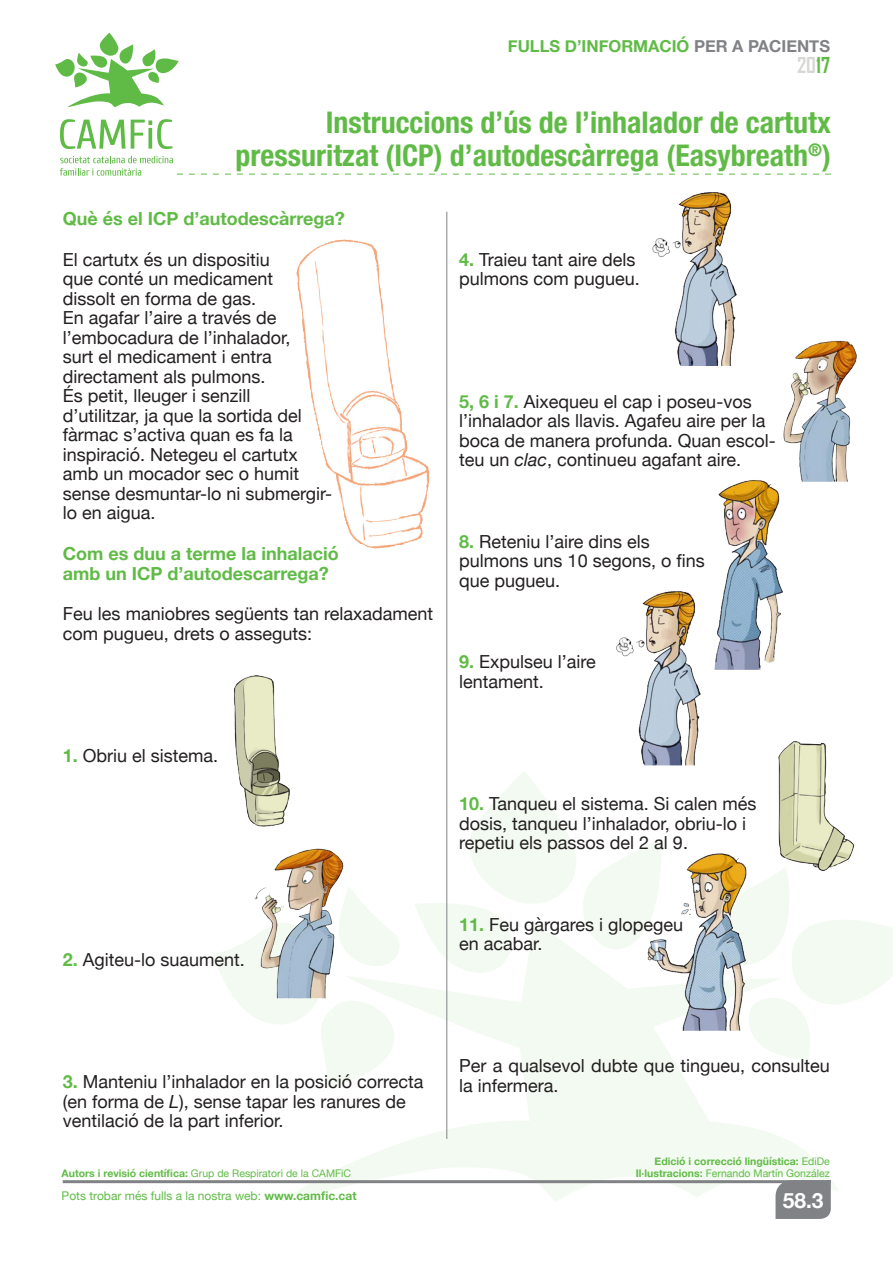
<style>
.page{position:relative;width:893px;height:1263px;background:#fff}
.page>*{position:absolute;margin:0;border:0;box-sizing:border-box;transform-origin:0 0}
.Titulo_3_o_mas_linea{font:700 condensed 30px/33px "Helvetica Neue LT Std";color:#60bb46;text-align:right}
.t1{font:700 21px "Agency FB";color:#d7d7d4}
.t2{font:700 21px "Helvetica Neue";color:#fff}
.Galerada_con_numeros{font:18px/19.5px "Helvetica Neue";color:#231f20}
.Galerada{font:18px/19.5px "Helvetica Neue";color:#231f20}
.Titulillo{font:700 18px/19.5px "Helvetica Neue";color:#60bb46}
.t3{font:700 16.5px "Helvetica Neue";color:#60bb46}
.t4{font:12px "Helvetica Neue";color:#60bb46}
.t5{font:10.5px "Helvetica Neue";color:#60bb46}
.t6{font:700 10.5px "Helvetica Neue";color:#60bb46}
.s1{color:#808285}
.s2{color:#60bb46}
.s3{font-weight:700;color:#60bb46}
.s4{font-style:italic}
.s5{font-weight:400}
.s6{font-weight:700}
</style>
<div class="page">
<svg style="left:281px;top:979px;width:557px;height:223px;fill:#f3faf1"></svg>
<svg style="left:212px;top:897px;width:189px;height:190px"></svg>
<svg style="left:415px;top:770px;width:247px;height:209px"></svg>
<svg style="left:715px;top:877px;width:178px;height:183px"></svg>
<svg style="left:55px;top:33px;width:124px;height:74px"></svg>
<svg style="left:60px;top:156px;width:771px;height:20px"></svg>
<svg style="left:60px;top:119px;width:65px;height:30px"></svg>
<svg style="left:131px;top:119px;width:41px;height:30px"></svg>
<hr style="left:446px;top:212px;width:1px;height:927px;background:#808285">
<hr style="left:63px;top:1180px;width:768px;height:3px;background:#808285">
<div style="left:775px;top:1180px;width:56px;height:39px;background:#808285"></div>
<img style="left:638px;top:847px;width:120px;height:192px">
<img style="left:772px;top:741px;width:83px;height:136px">
<img style="left:616px;top:591px;width:85px;height:175px">
<img style="left:714px;top:480px;width:69px;height:190px">
<img style="left:771px;top:340px;width:86px;height:153px">
<img style="left:652px;top:192px;width:85px;height:174px">
<img style="left:247px;top:848px;width:110px;height:160px">
<img style="left:234px;top:675px;width:56px;height:152px">
<img style="left:296px;top:239px;width:134px;height:310px">
<p class="t3" style="left:508px;top:33px;width:324px">FULLS D’INFORMACIÓ <span class="s1">PER A PACIENTS</span></p>
<p class="t1" style="left:797px;top:52px;width:35px">20<span class="s2">17</span></p>
<p class="Titulo_3_o_mas_linea" style="left:236px;top:105px;width:597px">Instruccions d’ús de l’inhalador de cartutx pressuritzat (ICP) d’autodescàrrega (Easybreath<sup>®</sup>)</p>
<p class="Titulillo" style="left:63px;top:209px;width:284px">Què és el ICP d’autodescàrrega?</p>
<p class="Galerada" style="left:63px;top:251px;width:271px">El cartutx és un dispositiu<br>que conté un medicament<br>dissolt en forma de gas.<br>En agafar l’aire a través de l’embocadura de l’inhalador,<br>surt el medicament i entra directament als pulmons.<br>És petit, lleuger i senzill<br>d’utilitzar, ja que la sortida del fàrmac s’activa quan es fa la inspiració. Netegeu el cartutx amb un mocador sec o humit sense desmuntar-lo ni submergir&shy;lo en aigua.</p>
<p class="Titulillo" style="left:63px;top:544px;width:277px">Com es duu a terme la inhalació amb un ICP d’autodescarrega?</p>
<p class="Galerada" style="left:63px;top:605px;width:372px">Feu les maniobres següents tan relaxadament com pugueu, drets o asseguts:</p>
<p class="Galerada_con_numeros" style="left:63px;top:747px;width:157px"><span class="s3">1.</span> Obriu el sistema.</p>
<p class="Galerada_con_numeros" style="left:63px;top:951px;width:184px"><span class="s3">2.</span> Agiteu-lo suaument.</p>
<p class="Galerada_con_numeros" style="left:459px;top:251px;width:182px"><span class="s3">4.</span> Traieu tant aire dels pulmons com pugueu.</p>
<p class="Galerada_con_numeros" style="left:459px;top:393px;width:318px"><span class="s3">5, 6 i 7.</span> Aixequeu el cap i poseu-vos l’inhalador als llavis. Agafeu aire per la boca de manera profunda. Quan escol&shy;teu un <span class="s4">clac</span>, continueu agafant aire.</p>
<p class="Galerada_con_numeros" style="left:459px;top:533px;width:247px"><span class="s3">8.</span> Reteniu l’aire dins els pulmons uns 10 segons, o fins que pugueu.</p>
<p class="Galerada_con_numeros" style="left:459px;top:653px;width:138px"><span class="s3">9.</span> Expulseu l’aire lentament.</p>
<p class="Galerada_con_numeros" style="left:459px;top:795px;width:299px"><span class="s3">10.</span> Tanqueu el sistema. Si calen més dosis, tanqueu l’inhalador, obriu-lo i repetiu els passos del 2 al 9.</p>
<p class="Galerada_con_numeros" style="left:459px;top:915px;width:225px"><span class="s3">11.</span> Feu gàrgares i glopegeu en acabar.</p>
<p class="Galerada_con_numeros" style="left:63px;top:1073px;width:362px"><span class="s3">3.</span> Manteniu l’inhalador en la posició correcta (en forma de <span class="s4">L</span>), sense tapar les ranures de ventilació de la part inferior.</p>
<p class="Galerada" style="left:459px;top:1057px;width:372px">Per a qualsevol dubte que tingueu, consulteu la infermera.</p>
<p class="t6" style="left:655px;top:1153px;width:177px">Edició i correcció lingüística: <span class="s5">EdiDe</span></p>
<p class="t5" style="left:62px;top:1165px;width:291px"><span class="s6">Autors i revisió científica:</span> Grup de Respiratori de la CAMFiC</p>
<p class="t5" style="left:636px;top:1165px;width:195px"><span class="s6">Il·lustracions:</span> Fernando Martín González</p>
<p class="t4" style="left:62px;top:1187px;width:296px">Pots trobar més fulls a la nostra web: <span class="s6">www.camfic.cat</span></p>
<p class="t2" style="left:783px;top:1183px;width:42px">58.3</p>
</div>
